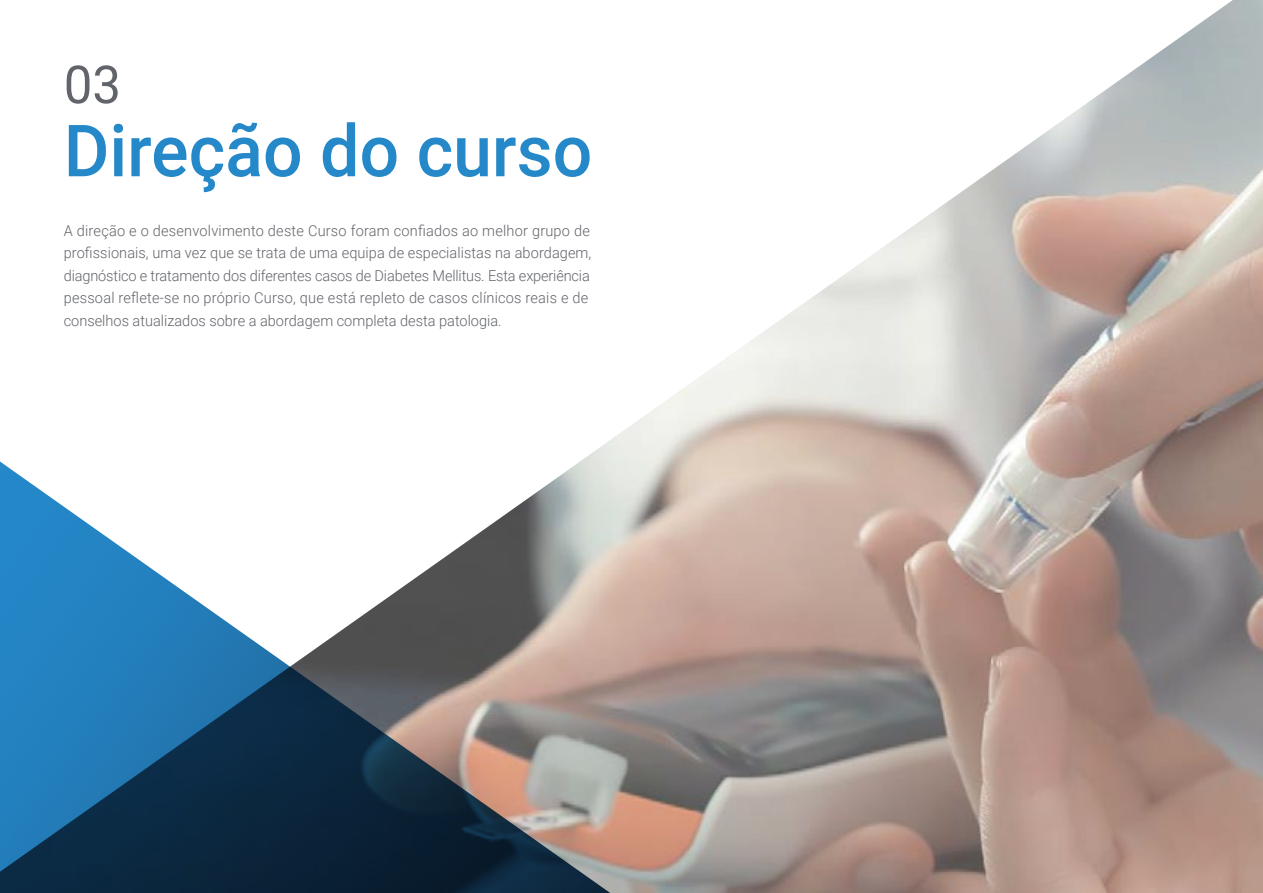
<style>
.page{position:relative;width:1263px;height:893px;background:#fff}
.page>*{position:absolute;margin:0;border:0;box-sizing:border-box;transform-origin:0 0}
.t1{font:500 72px "Roboto";color:#2488c9}
.t2{font:52.5px "Roboto";color:#61646a}
.t3{font:300 15px/22.5px "Roboto";letter-spacing:.005em;color:#61646a}
</style>
<div class="page">
<img style="left:602px;top:0;width:661px;height:893px">
<svg style="left:0;top:446px;width:640px;height:447px"></svg>
<h2 class="t2" style="left:64px;top:48px;width:59px">03</h2>
<h1 class="t1" style="left:64px;top:100px;width:530px">Direção do curso</h1>
<p class="t3" style="left:64px;top:218px;width:529px">A direção e o desenvolvimento deste Curso foram confiados ao melhor grupo de profissionais, uma vez que se trata de uma equipa de especialistas na abordagem, diagnóstico e tratamento dos diferentes casos de Diabetes Mellitus. Esta experiência pessoal reflete-se no próprio Curso, que está repleto de casos clínicos reais e de conselhos atualizados sobre a abordagem completa desta patologia.</p>
</div>
